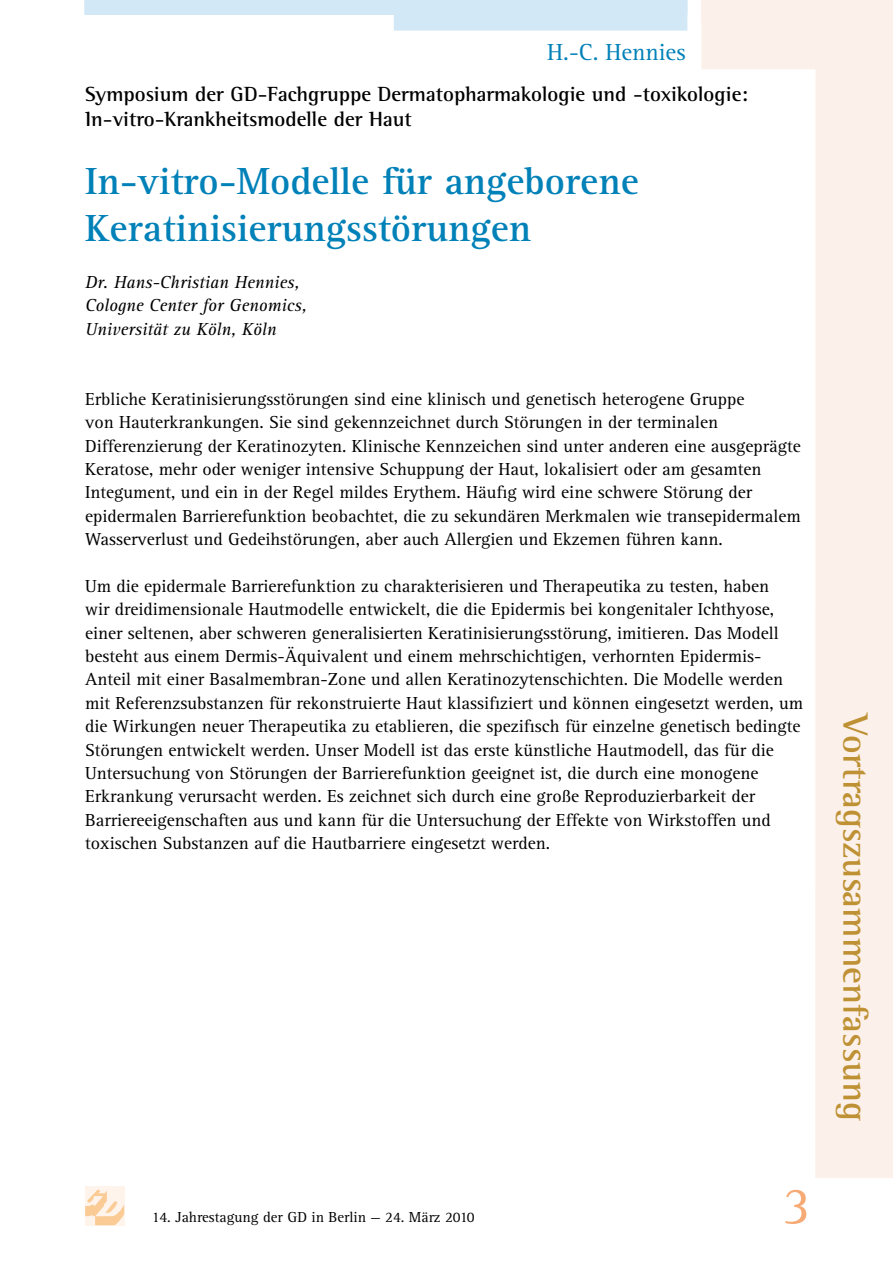
<style>
.page{position:relative;width:893px;height:1263px;background:#fff}
.page>*{position:absolute;margin:0;border:0;box-sizing:border-box;transform-origin:0 0}
.t1{font:54px "Agfa Rotis Serif";color:#f6aa75}
.t2{font:700 39px/46.8px "Agfa Rotis Serif";color:#0081b8}
.t3{font:700 36px "Agfa Rotis Semi Serif";color:#be9134}
.t4{font:24px "Agfa Rotis Serif";color:#0081b8}
.t5{font:700 21px/25.2px "Agfa Rotis Semi Serif";color:#000}
.t6{font:18px/23.4px "Agfa Rotis Serif";color:#000}
.t7{font:italic 18px/23.4px "Agfa Rotis Serif";color:#000}
.t8{font:15px "Agfa Rotis Serif";color:#000}
</style>
<div class="page">
<svg style="left:701px;top:21px;width:192px;height:1157px"></svg>
<div style="left:85px;top:1186px;width:39px;height:39px;background:#fef4ec"></div>
<svg style="left:85px;top:1189px;width:39px;height:36px"></svg>
<svg style="left:84px;top:0;width:603px;height:31px"></svg>
<div style="left:701px;top:0;width:192px;height:21px;background:#fcf1ea"></div>
<h3 class="t4" style="left:547px;top:38px;width:140px">H.-C. Hennies</h3>
<p class="t5" style="left:85px;top:81px;width:664px">Symposium der GD-Fachgruppe Dermatopharmakologie und -toxikologie:<br>In-vitro-Krankheitsmodelle der Haut</p>
<h2 class="t2" style="left:85px;top:159px;width:555px">In-vitro-Modelle für angeborene<br>Keratinisierungsstörungen</h2>
<p class="t7" style="left:85px;top:271px;width:223px">Dr. Hans-Christian Hennies,<br>Cologne Center for Genomics,<br>Universität zu Köln, Köln</p>
<p class="t6" style="left:85px;top:388px;width:717px">Erbliche Keratinisierungsstörungen sind eine klinisch und genetisch heterogene Gruppe<br>von Hauterkrankungen. Sie sind gekennzeichnet durch Störungen in der terminalen Differenzierung der Keratinozyten. Klinische Kennzeichen sind unter anderen eine ausgeprägte Keratose, mehr oder weniger intensive Schuppung der Haut, lokalisiert oder am gesamten Integument, und ein in der Regel mildes Erythem. Häufig wird eine schwere Störung der epidermalen Barrierefunktion beobachtet, die zu sekundären Merkmalen wie transepidermalem Wasserverlust und Gedeihstörungen, aber auch Allergien und Ekzemen führen kann.</p>
<p class="t6" style="left:85px;top:575px;width:720px">Um die epidermale Barrierefunktion zu charakterisieren und Therapeutika zu testen, haben<br>wir dreidimensionale Hautmodelle entwickelt, die die Epidermis bei kongenitaler Ichthyose, einer seltenen, aber schweren generalisierten Keratinisierungsstörung, imitieren. Das Modell besteht aus einem Dermis-Äquivalent und einem mehrschichtigen, verhornten Epidermis-Anteil mit einer Basalmembran-Zone und allen Keratinozytenschichten. Die Modelle werden mit Referenzsubstanzen für rekonstruierte Haut klassifiziert und können eingesetzt werden, um die Wirkungen neuer Therapeutika zu etablieren, die spezifisch für einzelne genetisch bedingte Störungen entwickelt werden. Unser Modell ist das erste künstliche Hautmodell, das für die Untersuchung von Störungen der Barrierefunktion geeignet ist, die durch eine monogene Erkrankung verursacht werden. Es zeichnet sich durch eine große Reproduzierbarkeit der Barriereeigenschaften aus und kann für die Untersuchung der Effekte von Wirkstoffen und toxischen Substanzen auf die Hautbarriere eingesetzt werden.</p>
<p class="t8" style="left:152px;top:1208px;width:324px">14. Jahrestagung der GD in Berlin — 24. März 2010</p>
<h1 class="t1" style="left:783px;top:1175px;width:30px">3</h1>
<h3 class="t3" style="left:877px;top:714px;width:409px;rotate:90deg">Vortragszusammenfassung</h3>
</div>
